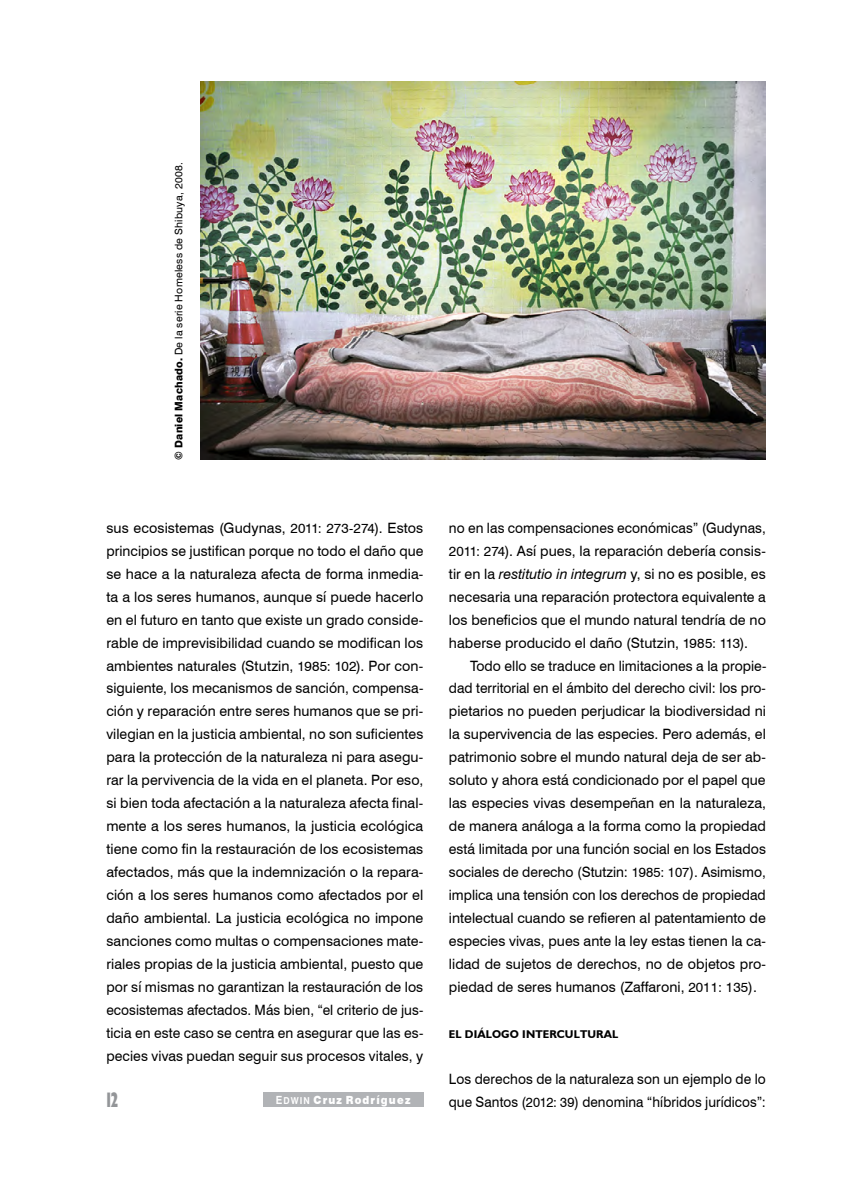
<style>
.page{position:relative;width:851px;height:1191px;background:#fff}
.page>*{position:absolute;margin:0;border:0;box-sizing:border-box;transform-origin:0 0}
.t1{font:700 condensed 21px "Humanist 521 BT Xtra";color:#939598;scale:.75 1}
.t2{font:14.25px/23px "Swiss 721 BT";letter-spacing:.005em;color:#000;text-align:justify}
.t3{font:14.25px/23px "Swiss 721 BT";letter-spacing:.005em;color:#000;text-align:justify;scale:.96 1}
.t4{font:700 11.25px "Humanist 521 BT";letter-spacing:.015em;color:#000}
.t5{font:900 11.25px "Swiss 721 BT";letter-spacing:.12em;color:#fff;scale:.9 1}
.t6{font:10.5px "Swiss 721 BT";letter-spacing:.02em;color:#000}
.s1{font-weight:800}
.s2{font-size:13.5px}
.s3{font-family:"Swiss 721 BT Bold SC850";font-weight:400}
.s4{font-family:"Swiss 721 BT Bold SC850";font-weight:400;font-size:9.6px}
.s5{font-style:italic}
</style>
<div class="page">
<div style="left:263px;top:1092px;width:160px;height:14px;background:#b1b3b6"></div>
<img style="left:200px;top:82px;width:565px;height:377px">
<p class="t6" style="left:171px;top:459px;width:299px;rotate:-90deg"><span class="s1">© Daniel Machado.</span> De la serie Homeless de Shibuya, 2008.</p>
<p class="t2" style="left:106px;top:515px;width:318px">sus ecosistemas (Gudynas, <span class="s2">2011: 273-274</span>). Estos principios se justifican porque no todo el daño que se hace a la naturaleza afecta de forma inmedia&shy;ta a los seres humanos, aunque sí puede hacerlo en el futuro en tanto que existe un grado conside&shy;rable de imprevisibilidad cuando se modifican los ambientes naturales (Stutzin, <span class="s2">1985: 102</span>). Por con&shy;siguiente, los mecanismos de sanción, compensa&shy;ción y reparación entre seres humanos que se pri&shy;vilegian en la justicia ambiental, no son suficientes para la protección de la naturaleza ni para asegu&shy;rar la pervivencia de la vida en el planeta. Por eso, si bien toda afectación a la naturaleza afecta final&shy;mente a los seres humanos, la justicia ecológica tiene como fin la restauración de los ecosistemas afectados, más que la indemnización o la repara&shy;ción a los seres humanos como afectados por el daño ambiental. La justicia ecológica no impone sanciones como multas o compensaciones mate&shy;riales propias de la justicia ambiental, puesto que por sí mismas no garantizan la restauración de los ecosistemas afectados. Más bien, “el criterio de jus&shy;ticia en este caso se centra en asegurar que las es&shy;pecies vivas puedan seguir sus procesos vitales, y</p>
<p class="t5" style="left:276px;top:1092px;width:151px"><span class="s3">E</span><span class="s4">dwin</span> Cruz Rodríguez</p>
<h1 class="t1" style="left:106px;top:1086px;width:17px">12</h1>
<p class="t3" style="left:449px;top:515px;width:332px">no en las compensaciones económicas” (Gudynas, <span class="s2">2011: 274</span>). Así pues, la reparación debería consis&shy;tir en la <span class="s5">restitutio in integrum</span> y, si no es posible, es necesaria una reparación protectora equivalente a los beneficios que el mundo natural tendría de no haberse producido el daño (Stutzin, <span class="s2">1985: 113</span>).</p>
<p class="t2" style="left:449px;top:653px;width:319px;text-indent:21px">Todo ello se traduce en limitaciones a la propie&shy;dad territorial en el ámbito del derecho civil: los pro&shy;pietarios no pueden perjudicar la biodiversidad ni la supervivencia de las especies. Pero además, el patrimonio sobre el mundo natural deja de ser ab&shy;soluto y ahora está condicionado por el papel que las especies vivas desempeñan en la naturaleza, de manera análoga a la forma como la propiedad está limitada por una función social en los Estados sociales de derecho (Stutzin: <span class="s2">1985: 107</span>). Asimismo, implica una tensión con los derechos de propiedad intelectual cuando se refieren al patentamiento de especies vivas, pues ante la ley estas tienen la ca&shy;lidad de sujetos de derechos, no de objetos pro&shy;piedad de seres humanos (Zaffaroni, <span class="s2">2011: 135</span>).</p>
<p class="t4" style="left:449px;top:1027px;width:171px">EL DIÁLOGO INTERCULTURAL</p>
<p class="t3" style="left:449px;top:1066px;width:331px">Los derechos de la naturaleza son un ejemplo de lo que Santos (<span class="s2">2012: 39</span>) denomina “híbridos jurídicos”:</p>
</div>
